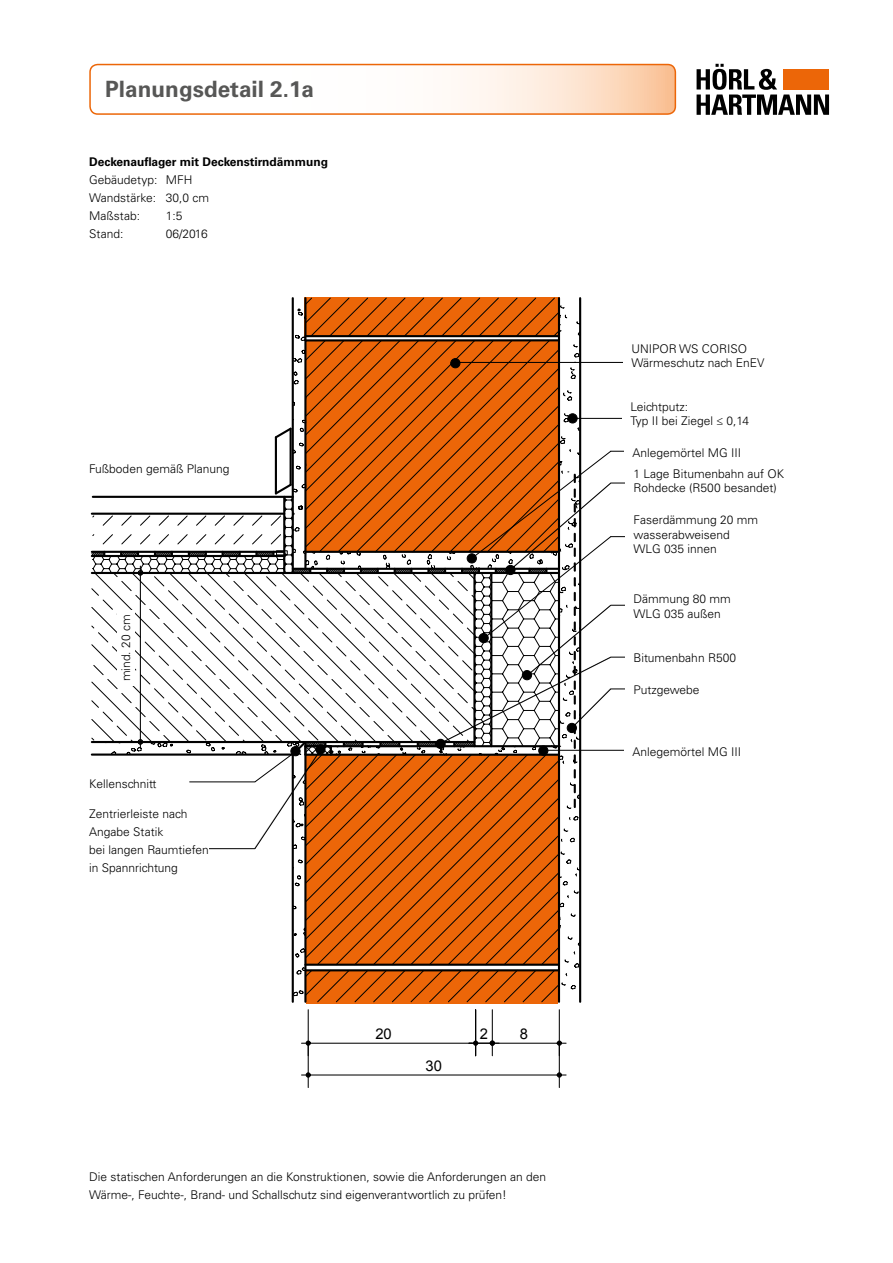
<style>
.page{position:relative;width:893px;height:1263px;background:#fff}
.page>*{position:absolute;margin:0;border:0;box-sizing:border-box;transform-origin:0 0}
.t1{font:700 22.5px "Univers LT Std";color:#575756}
.t2{font:14.85px "Arial";color:#000}
.t3{font:300 12px/18px "Univers LT Std";color:#000}
.t4{font:700 12px "Univers LT Std";color:#000}
</style>
<div class="page">
<svg style="left:90px;top:65px;width:585px;height:49px"></svg>
<div style="left:89px;top:64px;width:587px;height:51px;border:2px solid #ec6608;border-radius:8px"></div>
<svg style="left:697px;top:64px;width:132px;height:51px"></svg>
<div style="left:783px;top:69px;width:46px;height:20px;background:#ec6608"></div>
<svg style="left:91px;top:298px;width:534px;height:705px"></svg>
<hr style="left:308px;top:1041px;width:1px;height:46px;background:#000">
<hr style="left:559px;top:1041px;width:1px;height:46px;background:#000">
<svg style="left:301px;top:1072px;width:10px;height:6px"></svg>
<hr style="left:308px;top:1074px;width:251px;height:1px;background:#000">
<svg style="left:557px;top:1072px;width:9px;height:6px"></svg>
<hr style="left:308px;top:1010px;width:1px;height:46px;background:#000">
<svg style="left:301px;top:1040px;width:10px;height:6px"></svg>
<hr style="left:308px;top:1043px;width:164px;height:1px;background:#000">
<hr style="left:492px;top:1010px;width:1px;height:46px;background:#000">
<hr style="left:559px;top:1010px;width:1px;height:46px;background:#000">
<hr style="left:475px;top:1010px;width:1px;height:46px;background:#000">
<svg style="left:469px;top:1040px;width:30px;height:6px"></svg>
<hr style="left:476px;top:1043px;width:83px;height:1px;background:#000">
<svg style="left:557px;top:1040px;width:9px;height:6px"></svg>
<div style="left:291px;top:746px;width:9px;height:10px;background:#000;border-radius:50%"></div>
<div style="left:290px;top:746px;width:10px;height:10px;border:1px solid #000;border-radius:50%"></div>
<div style="left:479px;top:633px;width:9px;height:10px;background:#000;border-radius:50%"></div>
<div style="left:479px;top:633px;width:10px;height:10px;border:1px solid #000;border-radius:50%"></div>
<div style="left:467px;top:554px;width:9px;height:9px;background:#000;border-radius:50%"></div>
<div style="left:467px;top:553px;width:10px;height:10px;border:1px solid #000;border-radius:50%"></div>
<div style="left:568px;top:414px;width:9px;height:9px;background:#000;border-radius:50%"></div>
<div style="left:567px;top:413px;width:10px;height:10px;border:1px solid #000;border-radius:50%"></div>
<hr style="left:543px;top:750px;width:82px;height:1px;background:#000">
<div style="left:539px;top:746px;width:9px;height:9px;background:#000;border-radius:50%"></div>
<div style="left:538px;top:746px;width:10px;height:10px;border:1px solid #000;border-radius:50%"></div>
<div style="left:89px;top:799px;width:120px;height:83px;background:#fff"></div>
<div style="left:89px;top:775px;width:79px;height:17px;background:#fff"></div>
<div style="left:624px;top:448px;width:140px;height:9px;background:#fff"></div>
<div style="left:624px;top:748px;width:140px;height:8px;background:#fff"></div>
<div style="left:622px;top:402px;width:176px;height:23px;background:#fff"></div>
<div style="left:623px;top:330px;width:176px;height:52px;background:#fff"></div>
<div style="left:117px;top:610px;width:18px;height:76px;background:#fff"></div>
<h1 class="t1" style="left:105px;top:76px;width:210px">Planungsdetail 2.1a</h1>
<p class="t4" style="left:89px;top:155px;width:240px">Deckenauflager mit Deckenstirndämmung</p>
<p class="t3" style="left:89px;top:171px;width:121px">Gebäudetyp: MFH<br>Wandstärke: 30,0 cm<br>Maßstab:</p>
<p class="t3" style="left:166px;top:207px;width:18px">1:5</p>
<p class="t3" style="left:89px;top:225px;width:36px">Stand:</p>
<p class="t3" style="left:166px;top:225px;width:43px">06/2016</p>
<p class="t3" style="left:89px;top:460px;width:142px">Fußboden gemäß Planung</p>
<p class="t3" style="left:117px;top:681px;width:68px;rotate:-90deg">mind. 20 cm</p>
<p class="t3" style="left:89px;top:774px;width:69px">Kellenschnitt</p>
<p class="t3" style="left:89px;top:804px;width:121px">Zentrierleiste nach<br>Angabe Statik<br>bei langen Raumtiefen in Spannrichtung</p>
<p class="t2" style="left:375px;top:1024px;width:18px">20</p>
<p class="t2" style="left:480px;top:1024px;width:10px">2</p>
<p class="t2" style="left:520px;top:1024px;width:10px">8</p>
<p class="t2" style="left:425px;top:1056px;width:18px">30</p>
<p class="t3" style="left:89px;top:1168px;width:458px">Die statischen Anforderungen an die Konstruktionen, sowie die Anforderungen an den<br>Wärme-, Feuchte-, Brand- und Schallschutz sind eigenverantwortlich zu prüfen!</p>
<p class="t3" style="left:631px;top:342px;width:135px;line-height:14.4px">UNIPOR WS CORISO<br>Wärmeschutz nach EnEV</p>
<p class="t3" style="left:630px;top:399px;width:120px;line-height:14.4px">Leichtputz:<br>Typ II bei Ziegel ≤ 0,14</p>
<p class="t3" style="left:632px;top:443px;width:110px">Anlegemörtel MG III</p>
<p class="t3" style="left:634px;top:466px;width:152px;line-height:14.4px">1 Lage Bitumenbahn auf OK<br>Rohdecke (R500 besandet)</p>
<p class="t3" style="left:634px;top:513px;width:126px;line-height:14.4px">Faserdämmung 20 mm wasserabweisend<br>WLG 035 innen</p>
<p class="t3" style="left:634px;top:592px;width:99px;line-height:14.4px">Dämmung 80 mm<br>WLG 035 außen</p>
<p class="t3" style="left:634px;top:648px;width:104px">Bitumenbahn R500</p>
<p class="t3" style="left:634px;top:681px;width:67px">Putzgewebe</p>
<p class="t3" style="left:632px;top:743px;width:110px">Anlegemörtel MG III</p>
</div>
